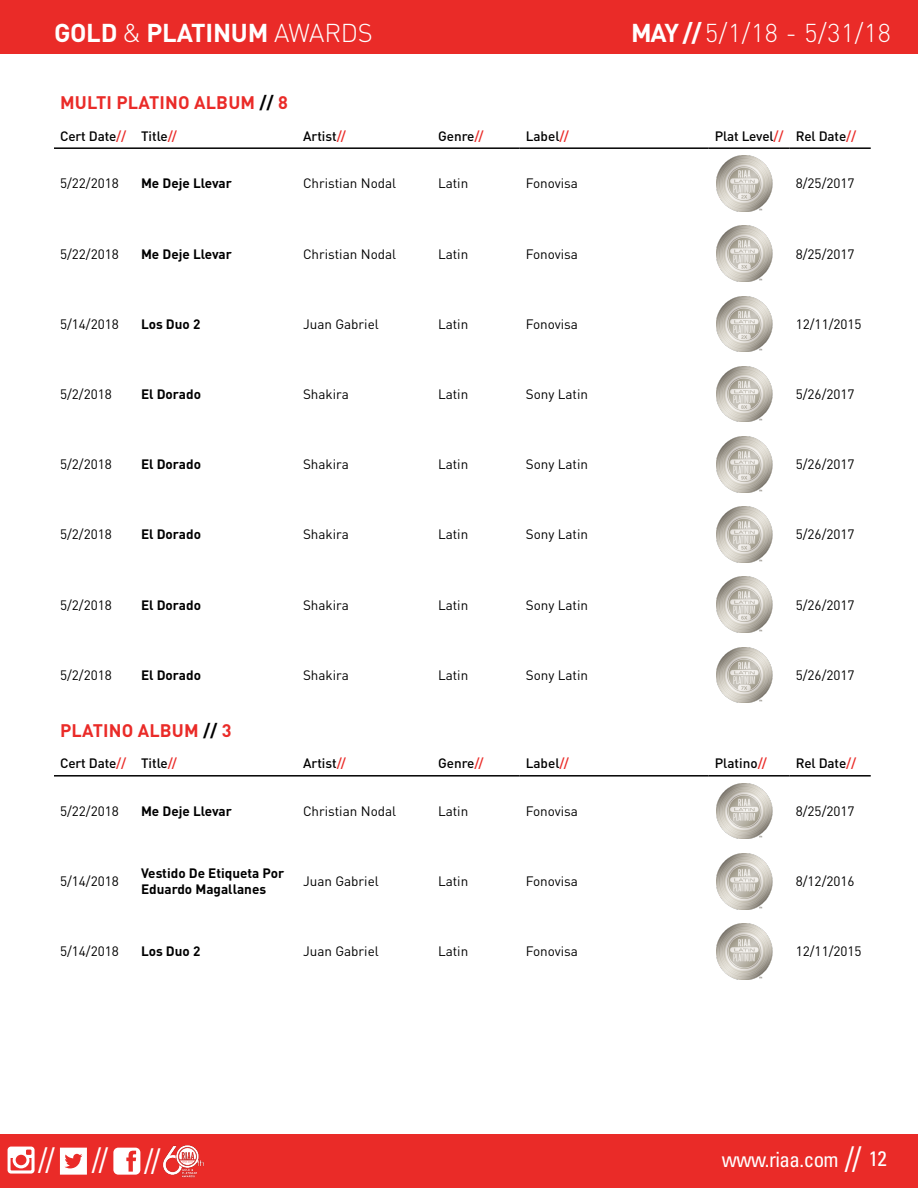
<style>
.page{position:relative;width:918px;height:1188px;background:#fff}
.page>*{position:absolute;margin:0;border:0;box-sizing:border-box;transform-origin:0 0}
.t1{font:condensed 31.5px "Univers LT Std";color:#fff}
.t2{font:700 25.5px "DINOT";letter-spacing:-.01em;color:#fff}
.t3{font:300 25.5px "DINOT";color:#fff}
.t4{font:condensed 21px "Univers LT Std";letter-spacing:-.025em;color:#fff}
.t5{font:700 18px "DINOT";letter-spacing:.01em;color:#ea2b28}
.t6{font:13.5px "DINOT";color:#000}
.t7{font:700 13.5px/16.2px "DINOT";color:#000}
.t8{font:500 13.5px "DINOT";letter-spacing:-.01em;color:#000}
.s1{font-weight:300}
.s2{font-weight:700}
.s3{color:#000}
.s4{color:#ea2b28}
.s5{font-size:31.5px}
</style>
<div class="page">
<div style="left:0;top:1134px;width:918px;height:54px;background:#ea2b28"></div>
<div style="left:0;top:0;width:918px;height:54px;background:#ea2b28"></div>
<svg style="left:8px;top:1147px;width:27px;height:27px"></svg>
<svg style="left:60px;top:1148px;width:27px;height:27px"></svg>
<svg style="left:113px;top:1148px;width:27px;height:27px"></svg>
<img style="left:162px;top:1145px;width:42px;height:33px">
<hr style="left:54px;top:147px;width:81px;height:2px;background:#000">
<hr style="left:135px;top:147px;width:162px;height:2px;background:#000">
<hr style="left:297px;top:147px;width:135px;height:2px;background:#000">
<hr style="left:432px;top:147px;width:88px;height:2px;background:#000">
<hr style="left:520px;top:147px;width:189px;height:2px;background:#000">
<hr style="left:709px;top:147px;width:81px;height:2px;background:#000">
<hr style="left:790px;top:147px;width:81px;height:2px;background:#000">
<hr style="left:54px;top:775px;width:81px;height:2px;background:#000">
<hr style="left:135px;top:775px;width:162px;height:2px;background:#000">
<hr style="left:297px;top:775px;width:135px;height:2px;background:#000">
<hr style="left:432px;top:775px;width:88px;height:2px;background:#000">
<hr style="left:520px;top:775px;width:189px;height:2px;background:#000">
<hr style="left:709px;top:775px;width:81px;height:2px;background:#000">
<hr style="left:790px;top:775px;width:81px;height:2px;background:#000">
<img style="left:716px;top:156px;width:57px;height:55px">
<img style="left:716px;top:226px;width:57px;height:55px">
<img style="left:716px;top:296px;width:57px;height:56px">
<img style="left:716px;top:366px;width:57px;height:56px">
<img style="left:716px;top:436px;width:57px;height:56px">
<img style="left:716px;top:507px;width:57px;height:55px">
<img style="left:716px;top:577px;width:57px;height:55px">
<img style="left:716px;top:647px;width:57px;height:56px">
<img style="left:716px;top:783px;width:57px;height:56px">
<img style="left:716px;top:853px;width:57px;height:56px">
<img style="left:716px;top:924px;width:57px;height:55px">
<h2 class="t2" style="left:54px;top:15px;width:320px">GOLD <span class="s1">&amp;</span> PLATINUM <span class="s1">AWARDS</span></h2>
<h2 class="t3" style="left:631px;top:15px;width:261px"><span class="s2">MAY //</span>5/1/18 - 5/31/18</h2>
<h3 class="t5" style="left:60px;top:91px;width:229px">MULTI PLATINO ALBUM <span class="s3">//</span> 8</h3>
<p class="t8" style="left:60px;top:127px;width:119px">Cert Date<span class="s4">//</span> Title<span class="s4">//</span></p>
<p class="t8" style="left:303px;top:127px;width:45px">Artist<span class="s4">//</span></p>
<p class="t8" style="left:438px;top:127px;width:47px">Genre<span class="s4">//</span></p>
<p class="t8" style="left:526px;top:127px;width:45px">Label<span class="s4">//</span></p>
<p class="t8" style="left:715px;top:127px;width:143px">Plat Level<span class="s4">//</span> Rel Date<span class="s4">//</span></p>
<p class="t6" style="left:60px;top:174px;width:60px">5/22/2018</p>
<p class="t7" style="left:141px;top:175px;width:92px">Me Deje Llevar</p>
<p class="t6" style="left:303px;top:174px;width:95px">Christian Nodal</p>
<p class="t6" style="left:438px;top:174px;width:32px">Latin</p>
<p class="t6" style="left:526px;top:174px;width:54px">Fonovisa</p>
<p class="t6" style="left:796px;top:174px;width:60px">8/25/2017</p>
<p class="t6" style="left:60px;top:245px;width:60px">5/22/2018</p>
<p class="t7" style="left:141px;top:245px;width:92px">Me Deje Llevar</p>
<p class="t6" style="left:303px;top:245px;width:95px">Christian Nodal</p>
<p class="t6" style="left:438px;top:245px;width:32px">Latin</p>
<p class="t6" style="left:526px;top:245px;width:54px">Fonovisa</p>
<p class="t6" style="left:796px;top:245px;width:60px">8/25/2017</p>
<p class="t6" style="left:60px;top:315px;width:60px">5/14/2018</p>
<p class="t7" style="left:141px;top:315px;width:61px">Los Duo 2</p>
<p class="t6" style="left:303px;top:315px;width:77px">Juan Gabriel</p>
<p class="t6" style="left:438px;top:315px;width:32px">Latin</p>
<p class="t6" style="left:526px;top:315px;width:54px">Fonovisa</p>
<p class="t6" style="left:796px;top:315px;width:67px">12/11/2015</p>
<p class="t6" style="left:60px;top:385px;width:53px">5/2/2018</p>
<p class="t7" style="left:141px;top:386px;width:62px">El Dorado</p>
<p class="t6" style="left:303px;top:385px;width:47px">Shakira</p>
<p class="t6" style="left:438px;top:385px;width:32px">Latin</p>
<p class="t6" style="left:526px;top:385px;width:64px">Sony Latin</p>
<p class="t6" style="left:796px;top:385px;width:60px">5/26/2017</p>
<p class="t6" style="left:60px;top:455px;width:53px">5/2/2018</p>
<p class="t7" style="left:141px;top:456px;width:62px">El Dorado</p>
<p class="t6" style="left:303px;top:455px;width:47px">Shakira</p>
<p class="t6" style="left:438px;top:455px;width:32px">Latin</p>
<p class="t6" style="left:526px;top:455px;width:64px">Sony Latin</p>
<p class="t6" style="left:796px;top:455px;width:60px">5/26/2017</p>
<p class="t6" style="left:60px;top:525px;width:53px">5/2/2018</p>
<p class="t7" style="left:141px;top:526px;width:62px">El Dorado</p>
<p class="t6" style="left:303px;top:525px;width:47px">Shakira</p>
<p class="t6" style="left:438px;top:525px;width:32px">Latin</p>
<p class="t6" style="left:526px;top:525px;width:64px">Sony Latin</p>
<p class="t6" style="left:796px;top:525px;width:60px">5/26/2017</p>
<p class="t6" style="left:60px;top:596px;width:53px">5/2/2018</p>
<p class="t7" style="left:141px;top:596px;width:62px">El Dorado</p>
<p class="t6" style="left:303px;top:596px;width:47px">Shakira</p>
<p class="t6" style="left:438px;top:596px;width:32px">Latin</p>
<p class="t6" style="left:526px;top:596px;width:64px">Sony Latin</p>
<p class="t6" style="left:796px;top:596px;width:60px">5/26/2017</p>
<p class="t6" style="left:60px;top:666px;width:53px">5/2/2018</p>
<p class="t7" style="left:141px;top:666px;width:62px">El Dorado</p>
<p class="t6" style="left:303px;top:666px;width:47px">Shakira</p>
<p class="t6" style="left:438px;top:666px;width:32px">Latin</p>
<p class="t6" style="left:526px;top:666px;width:64px">Sony Latin</p>
<p class="t6" style="left:796px;top:666px;width:60px">5/26/2017</p>
<h3 class="t5" style="left:60px;top:718px;width:173px">PLATINO ALBUM <span class="s3">//</span> 3</h3>
<p class="t8" style="left:60px;top:754px;width:119px">Cert Date<span class="s4">//</span> Title<span class="s4">//</span></p>
<p class="t8" style="left:303px;top:754px;width:45px">Artist<span class="s4">//</span></p>
<p class="t8" style="left:438px;top:754px;width:47px">Genre<span class="s4">//</span></p>
<p class="t8" style="left:526px;top:754px;width:45px">Label<span class="s4">//</span></p>
<p class="t8" style="left:715px;top:754px;width:54px">Platino<span class="s4">//</span></p>
<p class="t8" style="left:796px;top:754px;width:62px">Rel Date<span class="s4">//</span></p>
<p class="t6" style="left:60px;top:802px;width:60px">5/22/2018</p>
<p class="t7" style="left:141px;top:803px;width:92px">Me Deje Llevar</p>
<p class="t6" style="left:303px;top:802px;width:95px">Christian Nodal</p>
<p class="t6" style="left:438px;top:802px;width:32px">Latin</p>
<p class="t6" style="left:526px;top:802px;width:54px">Fonovisa</p>
<p class="t6" style="left:796px;top:802px;width:60px">8/25/2017</p>
<p class="t6" style="left:60px;top:872px;width:60px">5/14/2018</p>
<p class="t7" style="left:141px;top:865px;width:145px">Vestido De Etiqueta Por<br>Eduardo Magallanes</p>
<p class="t6" style="left:303px;top:872px;width:77px">Juan Gabriel</p>
<p class="t6" style="left:438px;top:872px;width:32px">Latin</p>
<p class="t6" style="left:526px;top:872px;width:54px">Fonovisa</p>
<p class="t6" style="left:796px;top:872px;width:60px">8/12/2016</p>
<p class="t6" style="left:60px;top:942px;width:60px">5/14/2018</p>
<p class="t7" style="left:141px;top:943px;width:61px">Los Duo 2</p>
<p class="t6" style="left:303px;top:942px;width:77px">Juan Gabriel</p>
<p class="t6" style="left:438px;top:942px;width:32px">Latin</p>
<p class="t6" style="left:526px;top:942px;width:54px">Fonovisa</p>
<p class="t6" style="left:796px;top:942px;width:67px">12/11/2015</p>
<h1 class="t1" style="left:39px;top:1138px;width:123px">// // //</h1>
<h3 class="t4" style="left:722px;top:1146px;width:167px">www.riaa.com <span class="s5">//</span> 12</h3>
</div>
